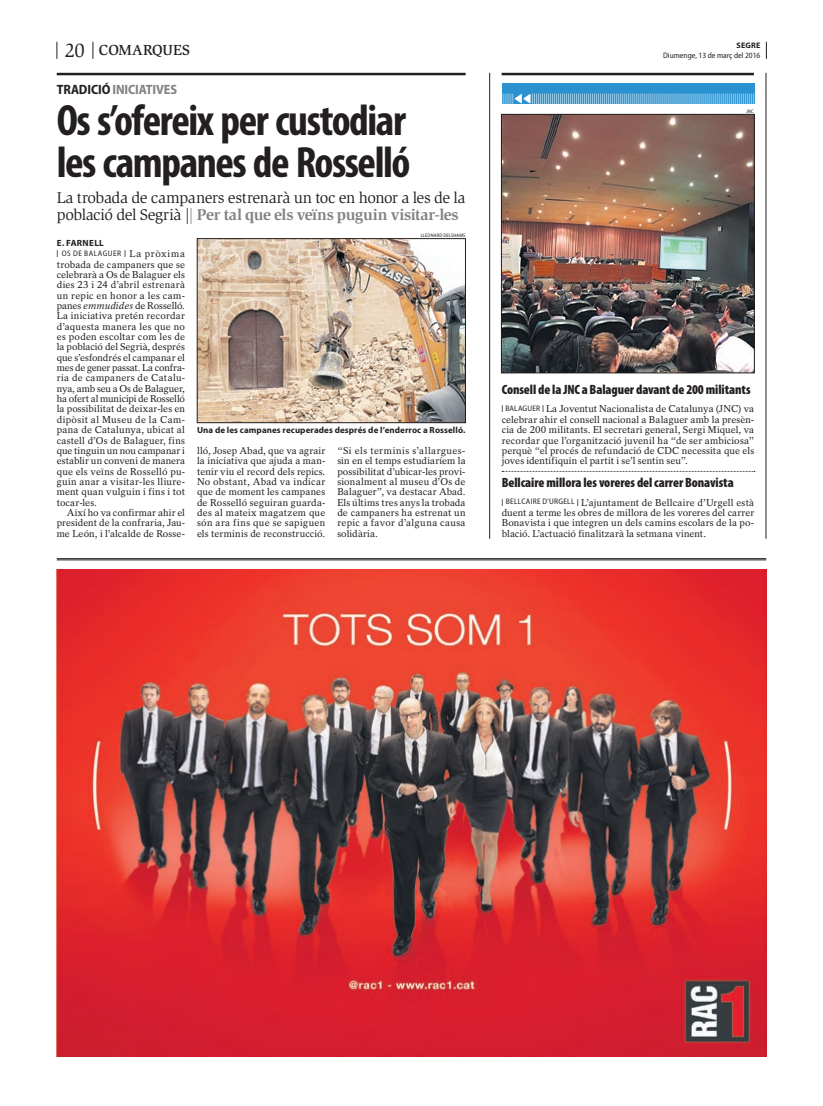
<style>
.page{position:relative;width:823px;height:1106px;background:#fff}
.page>*{position:absolute;margin:0;border:0;box-sizing:border-box;transform-origin:0 0}
.t1{font:700 condensed 44px/42px "Myriad Pro";letter-spacing:-.035em;color:#231f20}
.t2{font:16px/17px "Slimbach Std";letter-spacing:-.02em;color:#231f20}
.t3{font:500 15px "Slimbach Std";letter-spacing:.005em;color:#231f20}
.t4{font:900 condensed 13.5px "Myriad Pro";letter-spacing:-.005em;color:#231f20}
.t5{font:700 semi-condensed 13.5px "Myriad Pro";letter-spacing:-.01em;color:#808285}
.t6{font:9.9px/10.3px "Rotation LT Std";letter-spacing:.02em;color:#231f20;text-align:justify}
.t7{font:700 9px "Myriad Pro";letter-spacing:.03em;color:#231f20}
.t8{font:700 8.9px "Myriad Pro";letter-spacing:.01em;color:#231f20}
.t9{font:semi-condensed 8px "Myriad Pro";color:#231f20}
.t10{font:semi-condensed 8px "Myriad Pro";letter-spacing:.06em;color:#231f20}
.t11{font:700 8px "Myriad Pro";letter-spacing:.02em;color:#231f20}
.t12{font:semi-condensed 5px "Myriad Pro";letter-spacing:.02em;color:#231f20}
.s1{font-weight:400;font-size:20px}
.s2{color:#231f20}
.s3{font-weight:700;color:#808285}
.s4{font-family:"Rotation LT Std";font-stretch:normal;font-size:9.9px}
.s5{font-style:italic}
</style>
<div class="page">
<svg style="left:57px;top:42px;width:1px;height:17px"></svg>
<svg style="left:765px;top:42px;width:1px;height:17px"></svg>
<svg style="left:93px;top:42px;width:1px;height:17px"></svg>
<hr style="left:57px;top:73px;width:408px;height:2px;background:#231f20">
<img style="left:199px;top:240px;width:264px;height:181px">
<div style="left:197px;top:238px;width:268px;height:185px;border:1px solid #231f20"></div>
<hr style="left:501px;top:73px;width:252px;height:2px;background:#231f20">
<img style="left:503px;top:116px;width:249px;height:255px">
<div style="left:501px;top:114px;width:253px;height:259px;border:1px solid #231f20"></div>
<svg style="left:502px;top:471px;width:252px;height:1px"></svg>
<div style="left:501px;top:83px;width:252px;height:21px;background:#2a92d0"></div>
<svg style="left:502px;top:93px;width:250px;height:11px"></svg>
<hr style="left:489px;top:73px;width:1px;height:466px;background:#231f20">
<hr style="left:765px;top:73px;width:1px;height:466px;background:#231f20">
<hr style="left:57px;top:558px;width:708px;height:1px;background:#231f20">
<hr style="left:57px;top:559px;width:708px;height:1px;background:#231f20">
<img style="left:57px;top:570px;width:708px;height:486px">
<h3 class="t3" style="left:65px;top:41px;width:127px"><span class="s1">20</span> COMARQUES</h3>
<p class="t11" style="left:736px;top:40px;width:25px">Segre</p>
<p class="t9" style="left:662px;top:51px;width:99px">DIUMENGE, 13 DE MARÇ DEL 2016</p>
<h3 class="t5" style="left:57px;top:81px;width:122px"><span class="s2">TRADICIÓ</span> INICIATIVES</h3>
<h1 class="t1" style="left:57px;top:98px;width:355px">Os s’ofereix per custodiar les campanes de Rosselló</h1>
<h2 class="t2" style="left:57px;top:190px;width:410px">La trobada de campaners estrenarà un toc en honor a les de la població del Segrià |<span class="s3">| Per tal que els veïns puguin visitar-les</span></h2>
<p class="t7" style="left:57px;top:237px;width:48px">e. farnell</p>
<p class="t10" style="left:57px;top:249px;width:130px">❘ OS DE BALAGUER ❘ <span class="s4">La pròxima</span></p>
<p class="t6" style="left:57px;top:259px;width:130px">trobada de campaners que se celebrarà a Os de Balaguer els dies 23 i 24 d’abril estrenarà un repic en honor a les cam&shy;panes <span class="s5">emmudides</span> de Rosselló.<br>La iniciativa pretén recordar d’aquesta manera les que no es poden escoltar com les de la població del Segrià, després que s’esfondrés el campanar el mes de gener passat. La confra&shy;ria de campaners de Catalu&shy;nya, amb seu a Os de Balaguer, ha ofert al municipi de Rosselló la possibilitat de deixar-les en dipòsit al Museu de la Cam&shy;pana de Catalunya, ubicat al castell d’Os de Balaguer, fins que tinguin un nou campanar i establir un conveni de manera que els veïns de Rosselló pu&shy;guin anar a visitar-les lliure&shy;ment quan vulguin i fins i tot tocar-les.</p>
<p class="t6" style="left:57px;top:507px;width:130px;text-indent:10px">Així ho va confirmar ahir el president de la confraria, Jau&shy;me León, i l’alcalde de Rosse-</p>
<p class="t12" style="left:420px;top:233px;width:46px">LLEONARD DELSHAMS</p>
<p class="t8" style="left:197px;top:424px;width:270px">Una de les campanes recuperades després de l’enderroc a Rosselló.</p>
<p class="t6" style="left:197px;top:445px;width:130px">lló, Josep Abad, que va agrair la iniciativa que ajuda a man&shy;tenir viu el record dels repics.<br>No obstant, Abad va indicar que de moment les campanes de Rosselló seguiran guarda&shy;des al mateix magatzem que són ara fins que se sapiguen els terminis de reconstrucció.</p>
<p class="t6" style="left:337px;top:445px;width:130px">“Si els terminis s’allargues&shy;sin en el temps estudiaríem la possibilitat d’ubicar-les provi&shy;sionalment al museu d’Os de Balaguer”, va destacar Abad.<br>Els últims tres anys la trobada de campaners ha estrenat un repic a favor d’alguna causa solidària.</p>
<p class="t12" style="left:746px;top:109px;width:9px">JNC</p>
<h3 class="t4" style="left:501px;top:381px;width:250px">Consell de la JNC a Balaguer davant de 200 militants</h3>
<p class="t6" style="left:501px;top:404px;width:254px">❘ <sup>BALAGUER</sup> ❘ La Joventut Nacionalista de Catalunya (JNC) va celebrar ahir el consell nacional a Balaguer amb la presèn&shy;cia de 200 militants. El secretari general, Sergi Miquel, va recordar que l’organització juvenil ha “de ser ambiciosa” perquè “el procés de refundació de CDC necessita que els joves identifiquin el partit i se’l sentin seu”.</p>
<h3 class="t4" style="left:501px;top:474px;width:233px">Bellcaire millora les voreres del carrer Bonavista</h3>
<p class="t6" style="left:501px;top:497px;width:254px">❘ <sup>BELLCAIRE</sup> <sup>D’URGELL</sup> ❘ L’ajuntament de Bellcaire d’Urgell està duent a terme les obres de millora de les voreres del carrer Bonavista i que integren un dels camins escolars de la po&shy;blació. L’actuació finalitzarà la setmana vinent.</p>
</div>
